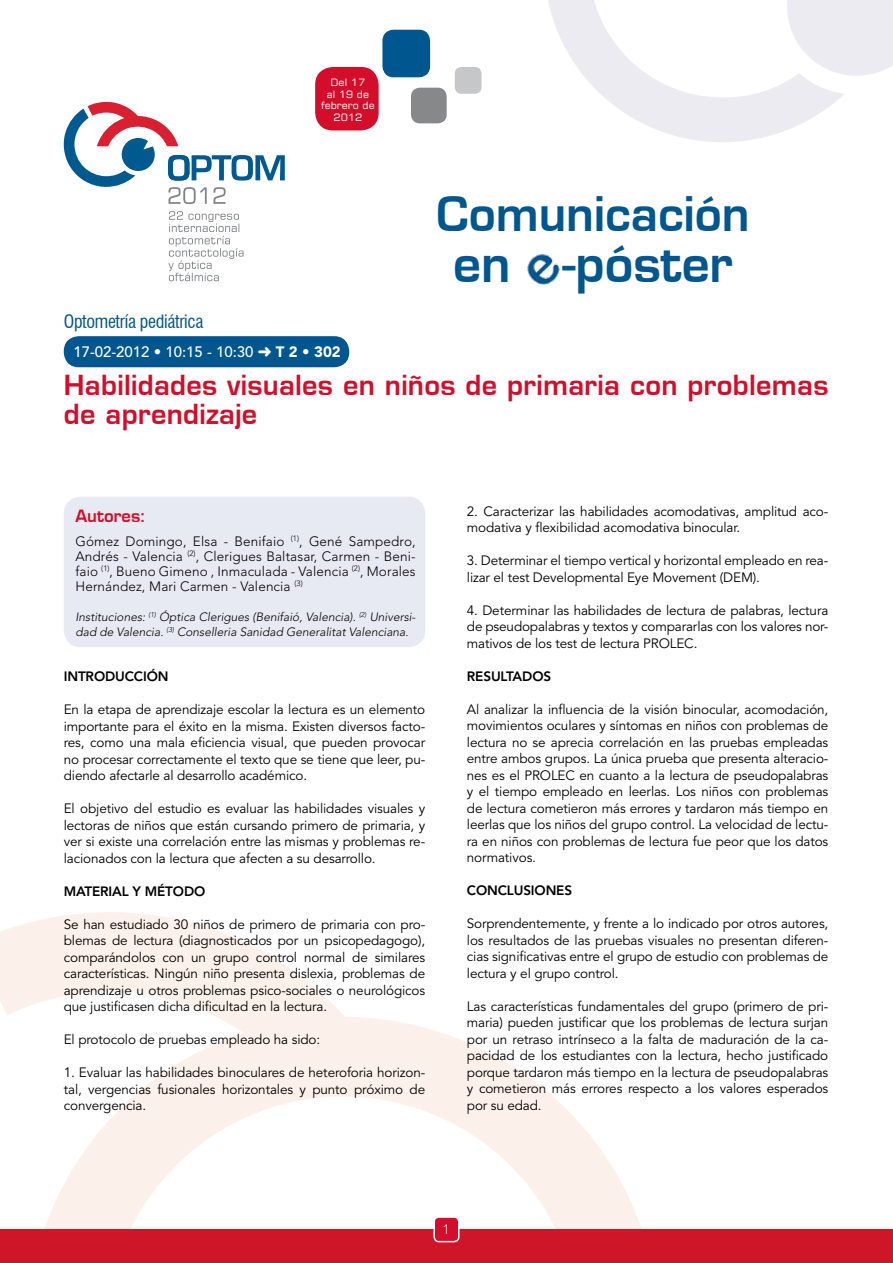
<style>
.page{position:relative;width:893px;height:1263px;background:#fff}
.page>*{position:absolute;margin:0;border:0;box-sizing:border-box;transform-origin:0 0}
.t1{font:49.2px "Square 721 Dm Normal";color:#00568e}
.t2{font:46.5px "Square 721 Dm Normal";color:#00568e}
.t3{font:27px/28.5px "Square 721 Dm Normal";letter-spacing:.01em;color:#d40e2a}
.t4{font:condensed 18px "Swiss 721 BT";letter-spacing:-.015em;color:#00568e}
.t5{font:16.65px "Square 721 Dm Normal";color:#d40e2a}
.t6{font:500 15px "Avenir";color:#fff}
.t7{font:13.5px/16.5px "Avenir";letter-spacing:-.01em;color:#000;text-align:justify}
.t8{font:300 13.5px/15px "Avenir";letter-spacing:.01em;color:#000;text-align:justify}
.t9{font:800 13.5px "Avenir";letter-spacing:-.01em;color:#000}
.t10{font:300 13.5px "Avenir";color:#fff}
.t11{font:italic 300 12px/15px "Avenir";color:#000}
.t12{font:10.2px/11.7px "Square 721";color:#fff;text-align:center;scale:1.05 1}
.s1{font-weight:900}
</style>
<div class="page">
<svg style="left:548px;top:0;width:345px;height:142px"></svg>
<svg style="left:0;top:912px;width:642px;height:317px"></svg>
<div style="left:0;top:1229px;width:893px;height:34px;background:#ce1628"></div>
<svg style="left:64px;top:102px;width:221px;height:102px"></svg>
<svg style="left:168px;top:211px;width:76px;height:70px"></svg>
<div style="left:64px;top:497px;width:361px;height:150px;background:#e7eaf2;border-radius:17px"></div>
<div style="left:64px;top:336px;width:285px;height:31px;background:#00568e;border-radius:15px"></div>
<div style="left:315px;top:67px;width:64px;height:63px;background:#d40e2a;border-radius:18px"></div>
<div style="left:382px;top:30px;width:48px;height:47px;background:#00568e;border-radius:11px"></div>
<div style="left:411px;top:88px;width:36px;height:35px;background:#87888a;border-radius:9px"></div>
<div style="left:455px;top:67px;width:26px;height:27px;background:#c6c7c8;border-radius:7px"></div>
<div style="left:434px;top:1217px;width:25px;height:24px;background:#d40e2a;border-radius:5px"></div>
<div style="left:433px;top:1216px;width:26px;height:26px;border:1px solid #fff;border-radius:5px"></div>
<img style="left:527px;top:254px;width:33px;height:31px">
<h3 class="t4" style="left:64px;top:311px;width:141px">Optometría pediátrica</h3>
<p class="t12" style="left:321px;top:76px;width:53px">Del 17<br>al 19 de febrero de<br>2012</p>
<p class="t6" style="left:73px;top:343px;width:269px">17-02-2012 • 10:15 - 10:30 ➜ <span class="s1">T 2 • 302</span></p>
<h2 class="t2" style="left:436px;top:185px;width:315px">Comunicación</h2>
<h1 class="t1" style="left:453px;top:233px;width:281px">en -póster</h1>
<h3 class="t3" style="left:64px;top:370px;width:766px">Habilidades visuales en niños de primaria con problemas de aprendizaje</h3>
<p class="t5" style="left:75px;top:505px;width:72px">Autores:</p>
<p class="t8" style="left:75px;top:533px;width:342px">Gómez Domingo, Elsa - Benifaio <sup>(1)</sup>, Gené Sampedro, Andrés - Valencia <sup>(2)</sup>, Clerigues Baltasar, Carmen - Beni&shy;faio <sup>(1)</sup>, Bueno Gimeno , Inmaculada - Valencia <sup>(2)</sup>, Morales Hernández, Mari Carmen - Valencia <sup>(3)</sup></p>
<p class="t11" style="left:75px;top:609px;width:342px">Instituciones: <sup>(1)</sup> Óptica Clerigues (Benifaió, Valencia). <sup>(2)</sup> Universi&shy;dad de Valencia. <sup>(3)</sup> Conselleria Sanidad Generalitat Valenciana.</p>
<p class="t9" style="left:64px;top:668px;width:106px">INTRODUCCIÓN</p>
<p class="t7" style="left:64px;top:701px;width:363px">En la etapa de aprendizaje escolar la lectura es un elemento importante para el éxito en la misma. Existen diversos facto&shy;res, como una mala eficiencia visual, que pueden provocar no procesar correctamente el texto que se tiene que leer, pu&shy;diendo afectarle al desarrollo académico.</p>
<p class="t7" style="left:64px;top:800px;width:363px">El objetivo del estudio es evaluar las habilidades visuales y lectoras de niños que están cursando primero de primaria, y ver si existe una correlación entre las mismas y problemas re&shy;lacionados con la lectura que afecten a su desarrollo.</p>
<p class="t9" style="left:64px;top:883px;width:143px">MATERIAL Y MÉTODO</p>
<p class="t7" style="left:64px;top:916px;width:363px">Se han estudiado 30 niños de primero de primaria con pro&shy;blemas de lectura (diagnosticados por un psicopedagogo), comparándolos con un grupo control normal de similares características. Ningún niño presenta dislexia, problemas de aprendizaje u otros problemas psico-sociales o neurológicos que justificasen dicha dificultad en la lectura.</p>
<p class="t7" style="left:64px;top:1031px;width:258px">El protocolo de pruebas empleado ha sido:</p>
<p class="t7" style="left:64px;top:1064px;width:363px">1. Evaluar las habilidades binoculares de heteroforia horizon&shy;tal, vergencias fusionales horizontales y punto próximo de convergencia.</p>
<p class="t7" style="left:467px;top:503px;width:363px">2. Caracterizar las habilidades acomodativas, amplitud aco&shy;modativa y flexibilidad acomodativa binocular.</p>
<p class="t7" style="left:467px;top:553px;width:363px">3. Determinar el tiempo vertical y horizontal empleado en rea&shy;lizar el test Developmental Eye Movement (DEM).</p>
<p class="t7" style="left:467px;top:602px;width:363px">4. Determinar las habilidades de lectura de palabras, lectura de pseudopalabras y textos y compararlas con los valores nor&shy;mativos de los test de lectura PROLEC.</p>
<p class="t9" style="left:467px;top:668px;width:86px">RESULTADOS</p>
<p class="t7" style="left:467px;top:701px;width:363px">Al analizar la influencia de la visión binocular, acomodación, movimientos oculares y síntomas en niños con problemas de lectura no se aprecia correlación en las pruebas empleadas entre ambos grupos. La única prueba que presenta alteracio&shy;nes es el PROLEC en cuanto a la lectura de pseudopalabras y el tiempo empleado en leerlas. Los niños con problemas de lectura cometieron más errores y tardaron más tiempo en leerlas que los niños del grupo control. La velocidad de lectu&shy;ra en niños con problemas de lectura fue peor que los datos normativos.</p>
<p class="t9" style="left:467px;top:883px;width:107px">CONCLUSIONES</p>
<p class="t7" style="left:467px;top:916px;width:363px">Sorprendentemente, y frente a lo indicado por otros autores, los resultados de las pruebas visuales no presentan diferen&shy;cias significativas entre el grupo de estudio con problemas de lectura y el grupo control.</p>
<p class="t7" style="left:467px;top:998px;width:363px">Las características fundamentales del grupo (primero de pri&shy;maria) pueden justificar que los problemas de lectura surjan por un retraso intrínseco a la falta de maduración de la ca&shy;pacidad de los estudiantes con la lectura, hecho justificado porque tardaron más tiempo en la lectura de pseudopalabras y cometieron más errores respecto a los valores esperados por su edad.</p>
<p class="t10" style="left:443px;top:1222px;width:9px">1</p>
</div>
